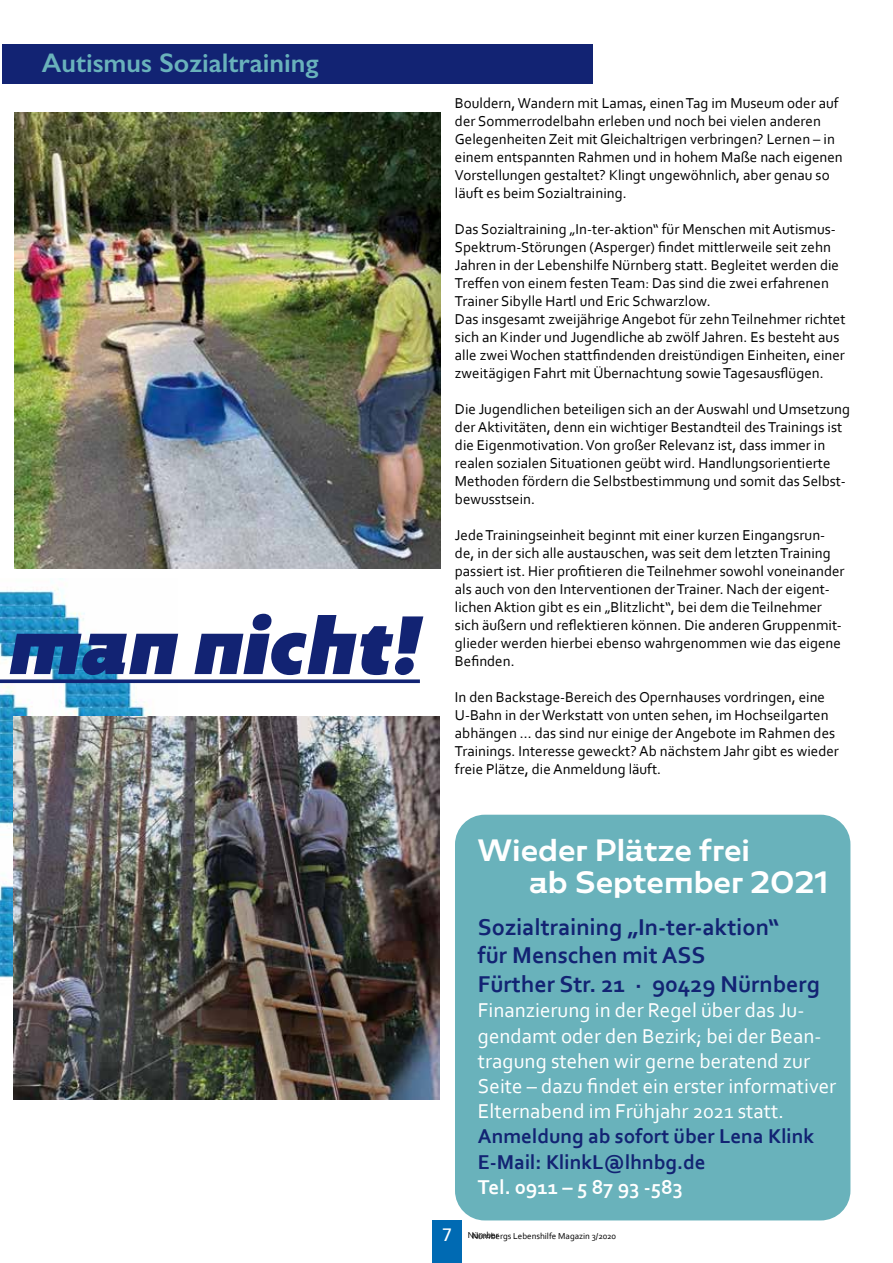
<style>
.page{position:relative;width:893px;height:1263px;background:#fff}
.page>*{position:absolute;margin:0;border:0;box-sizing:border-box;transform-origin:0 0}
.t1{font:italic 900 72px "Caprina";color:#122373}
.t2{font:500 27px/32.4px "Caprina";color:#fff}
.t3{font:600 27px "Gill Sans";color:#69b2bb}
.t4{font:700 24px/28.8px "Corbel";color:#122373}
.t5{font:21px/25.2px "Corbel";color:#fff}
.t6{font:700 21px/25.2px "Corbel";color:#122373}
.t7{font:700 21px "Corbel";color:#fff}
.t8{font:15px/18px "Corbel";color:#000}
.t9{font:9px "Corbel";color:#000}
.s1{font-family:"Frutiger";font-size:18px;color:#fff}
</style>
<div class="page">
<div style="left:433px;top:1220px;width:29px;height:43px;background:#006ab3"></div>
<img style="left:0;top:578px;width:177px;height:417px">
<svg style="left:0;top:679px;width:420px;height:4px;background:#293a81"></svg>
<div style="left:2px;top:44px;width:591px;height:40px;background:#122373"></div>
<div style="left:455px;top:815px;width:395px;height:405px;background:#69b2bb;border-radius:30px"></div>
<img style="left:14px;top:716px;width:425px;height:383px">
<img style="left:15px;top:113px;width:425px;height:456px">
<h2 class="t3" style="left:42px;top:47px;width:278px">Autismus Sozialtraining</h2>
<h1 class="t1" style="left:10px;top:594px;width:412px">man nicht!</h1>
<p class="t8" style="left:455px;top:94px;width:389px">Bouldern, Wandern mit Lamas, einen Tag im Museum oder auf der Sommerrodelbahn erleben und noch bei vielen anderen Gelegenheiten Zeit mit Gleichaltrigen verbringen? Lernen – in einem entspannten Rahmen und in hohem Maße nach eigenen Vorstellungen gestaltet? Klingt ungewöhnlich, aber genau so läuft es beim Sozialtraining.</p>
<p class="t8" style="left:455px;top:220px;width:392px">Das Sozialtraining „In-ter-aktion“ für Menschen mit Autismus-Spektrum-Störungen (Asperger) findet mittlerweile seit zehn Jahren in der Lebenshilfe Nürnberg statt. Begleitet werden die Treffen von einem festen Team: Das sind die zwei erfahrenen Trainer Sibylle Hartl und Eric Schwarzlow.<br>Das insgesamt zweijährige Angebot für zehn Teilnehmer richtet sich an Kinder und Jugendliche ab zwölf Jahren. Es besteht aus alle zwei Wochen stattfindenden dreistündigen Einheiten, einer zweitägigen Fahrt mit Übernachtung sowie Tagesausflügen.</p>
<p class="t8" style="left:455px;top:400px;width:397px">Die Jugendlichen beteiligen sich an der Auswahl und Umsetzung der Aktivitäten, denn ein wichtiger Bestandteil des Trainings ist die Eigenmotivation. Von großer Relevanz ist, dass immer in realen sozialen Situationen geübt wird. Handlungsorientierte Methoden fördern die Selbstbestimmung und somit das Selbst&shy;bewusstsein.</p>
<p class="t8" style="left:455px;top:526px;width:391px">Jede Trainingseinheit beginnt mit einer kurzen Eingangsrun&shy;de, in der sich alle austauschen, was seit dem letzten Training passiert ist. Hier profitieren die Teilnehmer sowohl voneinander als auch von den Interventionen der Trainer. Nach der eigent&shy;lichen Aktion gibt es ein „Blitzlicht“, bei dem die Teilnehmer sich äußern und reflektieren können. Die anderen Gruppenmit&shy;glieder werden hierbei ebenso wahrgenommen wie das eigene Befinden.</p>
<p class="t8" style="left:455px;top:688px;width:385px">In den Backstage-Bereich des Opernhauses vordringen, eine U-Bahn in der Werkstatt von unten sehen, im Hochseilgarten abhängen ... das sind nur einige der Angebote im Rahmen des Trainings. Interesse geweckt? Ab nächstem Jahr gibt es wieder freie Plätze, die Anmeldung läuft.</p>
<h2 class="t2" style="left:529px;top:833px;width:301px;text-indent:-51px">Wieder Plätze frei<br>ab September 2021</h2>
<h3 class="t4" style="left:478px;top:911px;width:344px">Sozialtraining „In-ter-aktion“<br>für Menschen mit ASS<br>Fürther Str. 21 · 90429 Nürnberg</h3>
<h3 class="t5" style="left:478px;top:997px;width:360px">Finanzierung in der Regel über das Ju&shy;gendamt oder den Bezirk; bei der Bean&shy;tragung stehen wir gerne beratend zur Seite – dazu findet ein erster informativer Elternabend im Frühjahr 2021 statt.</h3>
<h3 class="t6" style="left:478px;top:1123px;width:338px">Anmeldung ab sofort über Lena Klink<br>E-Mail: KlinkL@lhnbg.de</h3>
<h3 class="t7" style="left:478px;top:1174px;width:207px">Tel. 0911 – 5 87 93 -583</h3>
<p class="t9" style="left:442px;top:1229px;width:172px"><span class="s1">7</span> Nürnbergs Lebenshilfe Magazin 4/2020</p>
<p class="t9" style="left:472px;top:1230px;width:146px">Nürnbergs Lebenshilfe Magazin 3/2020</p>
</div>
